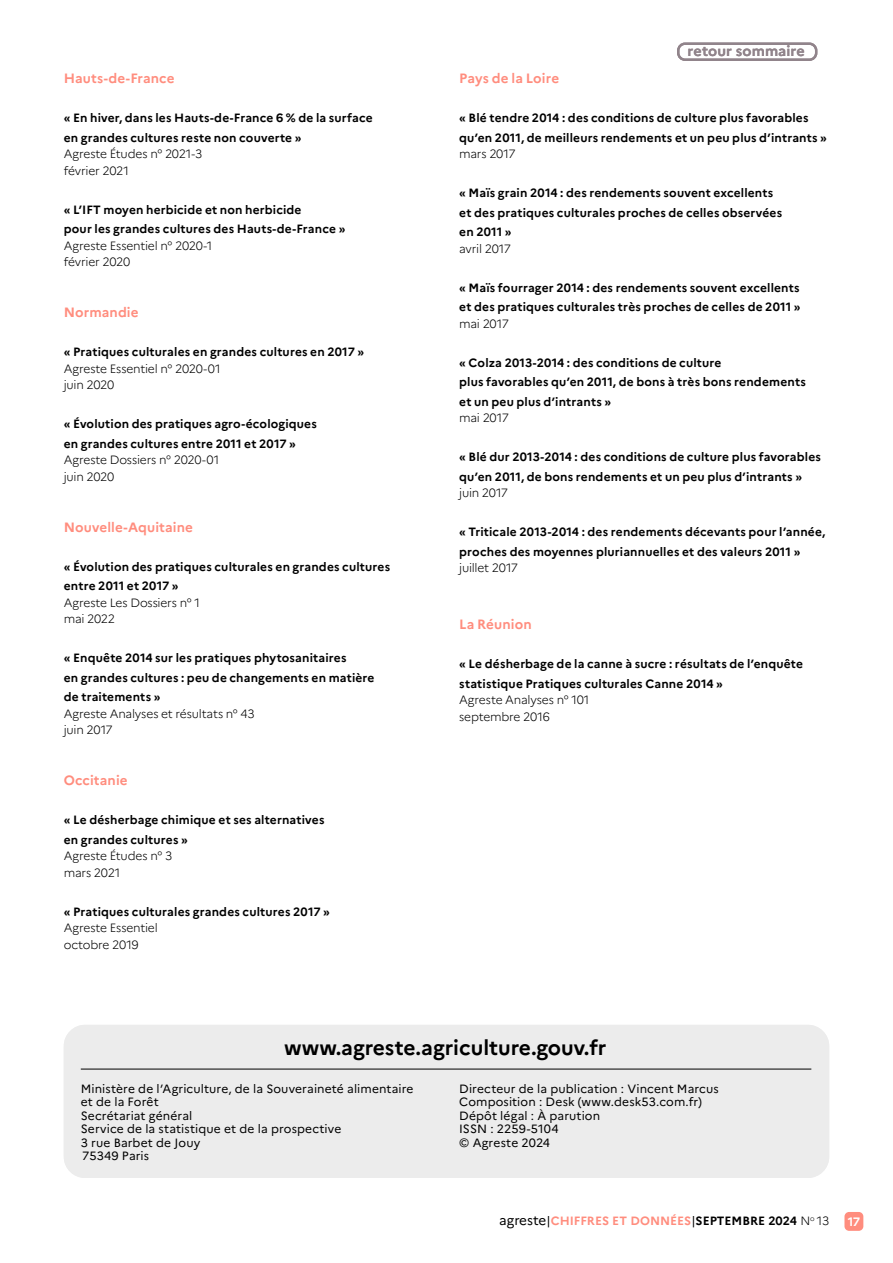
<style>
.page{position:relative;width:893px;height:1263px;background:#fff}
.page>*{position:absolute;margin:0;border:0;box-sizing:border-box;transform-origin:0 0}
.t1{font:700 21px "Marianne";color:#000}
.t2{font:700 14.4px "Marianne";letter-spacing:.005em;color:#91848b}
.t3{font:700 13.5px "Marianne";letter-spacing:.005em;color:#ff8d7e}
.t4{font:700 12.15px "Marianne";color:#fff}
.t5{font:700 12px/19.5px "Marianne";letter-spacing:.015em;color:#000}
.t6{font:300 12px/16.5px "Marianne";letter-spacing:-.02em;color:#000}
.t7{font:12px/13.5px "Marianne";letter-spacing:.01em;color:#000}
.t8{font:700 12px "Marianne";color:#ff8d7e}
.s1{font-weight:400;font-size:13.5px;color:#000}
.s2{font-weight:400;color:#000}
.s3{color:#000}
.s4{font-weight:300;color:#000}
</style>
<div class="page">
<div style="left:844px;top:1212px;width:19px;height:19px;background:#ff8d7e;border-radius:5px"></div>
<div style="left:677px;top:43px;width:140px;height:18px;border:2px solid #91848b;border-radius:7px"></div>
<div style="left:64px;top:1025px;width:765px;height:153px;background:#ececec;border-radius:21px"></div>
<hr style="left:81px;top:1069px;width:730px;height:1px;background:#000">
<p class="t3" style="left:64px;top:70px;width:112px">Hauts-de-France</p>
<p class="t5" style="left:64px;top:108px;width:310px">« E n hiver, dans les Hauts-de-France 6 % de la surface en grandes cultures reste non couverte »</p>
<p class="t6" style="left:64px;top:146px;width:140px">Agreste Études n° 2021-3 février 2021</p>
<p class="t5" style="left:64px;top:200px;width:283px">« L’IFT moyen herbicide et non herbicide<br>pour les grandes cultures des Hauts-de-France »</p>
<p class="t6" style="left:64px;top:237px;width:150px">Agreste Essentiel n° 2020-1 février 2020</p>
<p class="t3" style="left:64px;top:304px;width:76px">Normandie</p>
<p class="t5" style="left:64px;top:342px;width:302px">« Pratiques culturales en grandes cultures en 2017 »</p>
<p class="t6" style="left:64px;top:360px;width:158px">Agreste Essentiel n° 2020-01 juin 2020</p>
<p class="t5" style="left:64px;top:414px;width:255px">« Évolution des pratiques agro-écologiques en grandes cultures entre 2011 et 2017 »</p>
<p class="t6" style="left:64px;top:452px;width:157px">Agreste Dossiers n° 2020-01 juin 2020</p>
<p class="t3" style="left:64px;top:519px;width:131px">Nouvelle-Aquitaine</p>
<p class="t5" style="left:64px;top:557px;width:328px">« Évolution des pratiques culturales en grandes cultures entre 2011 et 2017 »</p>
<p class="t6" style="left:64px;top:594px;width:138px">Agreste Les Dossiers n° 1 mai 2022</p>
<p class="t5" style="left:64px;top:648px;width:312px">« E nquête 2014 sur les pratiques phytosanitaires<br>en grandes cultures : peu de changements en matière de traitements »</p>
<p class="t6" style="left:64px;top:705px;width:192px">Agreste Analyses et résultats n° 43 juin 2017</p>
<p class="t3" style="left:64px;top:772px;width:65px">Occitanie</p>
<p class="t5" style="left:64px;top:810px;width:262px">« Le désherbage chimique et ses alternatives en grandes cultures »</p>
<p class="t6" style="left:64px;top:848px;width:110px">Agreste Études n° 3 mars 2021</p>
<p class="t5" style="left:64px;top:902px;width:268px">« Pratiques culturales grandes cultures 2017 »</p>
<p class="t6" style="left:64px;top:920px;width:96px">Agreste Essentiel octobre 2019</p>
<p class="t2" style="left:688px;top:42px;width:119px">retour sommaire</p>
<p class="t3" style="left:459px;top:70px;width:101px">Pays de la Loire</p>
<p class="t5" style="left:459px;top:108px;width:369px">« Blé tendre 2014 : des conditions de culture plus favorables qu’en 2011, de meilleurs rendements et un peu plus d’intrants »</p>
<p class="t6" style="left:459px;top:146px;width:58px">mars 2017</p>
<p class="t5" style="left:459px;top:183px;width:325px">« M aïs grain 2014 : des rendements souvent excellents et des pratiques culturales proches de celles observées en 2011 »</p>
<p class="t6" style="left:459px;top:240px;width:53px">avril 2017</p>
<p class="t5" style="left:459px;top:278px;width:343px">« M aïs fourrager 2014 : des rendements souvent excellents et des pratiques culturales très proches de celles de 2011 »</p>
<p class="t6" style="left:459px;top:315px;width:51px">mai 2017</p>
<p class="t5" style="left:459px;top:353px;width:348px">« Colza 2013-2014 : des conditions de culture<br>plus favorables qu’en 2011, de bons à très bons rendements et un peu plus d’intrants »</p>
<p class="t6" style="left:459px;top:410px;width:51px">mai 2017</p>
<p class="t5" style="left:459px;top:447px;width:363px">« Blé dur 2013-2014 : des conditions de culture plus favorables qu’en 2011, de bons rendements et un peu plus d’intrants »</p>
<p class="t6" style="left:459px;top:485px;width:50px">juin 2017</p>
<p class="t5" style="left:459px;top:522px;width:368px">« Triticale 2013-2014 : des rendements décevants pour l’année, proches des moyennes pluriannuelles et des valeurs 2011 »</p>
<p class="t6" style="left:459px;top:560px;width:60px">juillet 2017</p>
<p class="t3" style="left:459px;top:616px;width:74px">La Réunion</p>
<p class="t5" style="left:459px;top:654px;width:345px">« Le désherbage de la canne à sucre : résultats de l’enquête statistique Pratiques culturales Canne 2014 »</p>
<p class="t6" style="left:459px;top:692px;width:132px">Agreste Analyses n° 101 septembre 2016</p>
<h1 class="t1" style="left:284px;top:1035px;width:324px">www.agreste.agriculture.gouv.fr</h1>
<p class="t7" style="left:81px;top:1082px;width:334px">Ministère de l’Agriculture, de la Souveraineté alimentaire et de la Forêt<br>Secrétariat général<br>Service de la statistique et de la prospective<br>3 rue Barbet de Jouy<br>75349 Paris</p>
<p class="t7" style="left:459px;top:1082px;width:261px">Directeur de la publication : Vincent Marcus<br>Composition : Desk (www.desk53.com.fr)<br>Dépôt légal : À parution<br>ISSN : 2259-5104<br>© Agreste 2024</p>
<p class="t8" style="left:499px;top:1214px;width:331px"><span class="s1">agreste</span><span class="s2">|</span>CHIFFRES ET DONNÉES<span class="s2">|</span><span class="s3">Septembre 2024</span> <span class="s4">N</span><sup>o</sup> <span class="s4">13</span></p>
<p class="t4" style="left:848px;top:1214px;width:14px">17</p>
</div>
